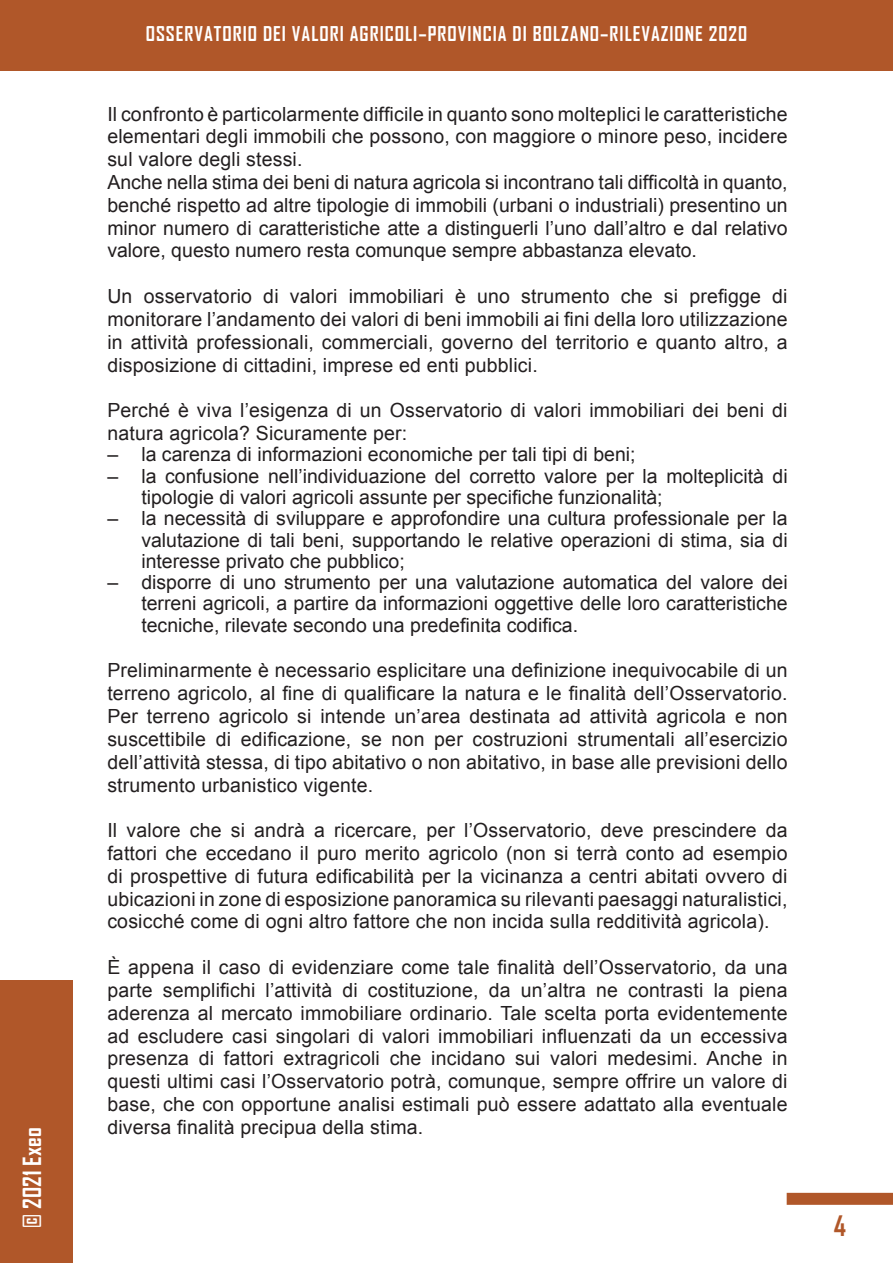
<style>
.page{position:relative;width:893px;height:1263px;background:#fff}
.page>*{position:absolute;margin:0;border:0;box-sizing:border-box;transform-origin:0 0}
.t1{font:700 27px "Agency FB";color:#b05729}
.t2{font:700 24px "Agency FB";color:#fff}
.t3{font:19.5px/22.8px "Arial";color:#231f20;text-align:justify}
.t4{font:700 19.5px "Agency FB";letter-spacing:.05em;color:#fff}
</style>
<div class="page">
<div style="left:0;top:0;width:893px;height:70px;background:#b05729"></div>
<div style="left:0;top:980px;width:72px;height:283px;background:#b05729"></div>
<div style="left:787px;top:1193px;width:106px;height:12px;background:#b05729"></div>
<p class="t2" style="left:17px;top:1227px;width:101px;rotate:-90deg">© 2021 Exeo</p>
<p class="t4" style="left:146px;top:21px;width:603px">OSSERVATORIO DEI VALORI AGRICOLI–PROVINCIA DI BOLZANO–RILEVAZIONE 2020</p>
<p class="t3" style="left:107px;top:102px;width:682px;text-align:left">Il confronto è particolarmente difficile in quanto sono molteplici le caratteristiche elementari degli immobili che possono, con maggiore o minore peso, incidere sul valore degli stessi.<br>Anche nella stima dei beni di natura agricola si incontrano tali difficoltà in quanto, benché rispetto ad altre tipologie di immobili (urbani o industriali) presentino un minor numero di caratteristiche atte a distinguerli l’uno dall’altro e dal relativo valore, questo numero resta comunque sempre abbastanza elevato.</p>
<p class="t3" style="left:107px;top:285px;width:682px">Un osservatorio di valori immobiliari è uno strumento che si prefigge di monitorare l’andamento dei valori di beni immobili ai fini della loro utilizzazione in attività professionali, commerciali, governo del territorio e quanto altro, a disposizione di cittadini, imprese ed enti pubblici.</p>
<p class="t3" style="left:107px;top:399px;width:682px">Perché è viva l’esigenza di un Osservatorio di valori immobiliari dei beni di natura agricola? Sicuramente per:</p>
<p class="t3" style="left:107px;top:443px;width:530px">– la carenza di informazioni economiche per tali tipi di beni;</p>
<p class="t3" style="left:141px;top:465px;width:648px;line-height:21.3px;text-indent:-34px">– la confusione nell’individuazione del corretto valore per la molteplicità di tipologie di valori agricoli assunte per specifiche funzionalità;</p>
<p class="t3" style="left:141px;top:508px;width:648px;line-height:21.3px;text-indent:-34px">– la necessità di sviluppare e approfondire una cultura professionale per la valutazione di tali beni, supportando le relative operazioni di stima, sia di interesse privato che pubblico;</p>
<p class="t3" style="left:141px;top:572px;width:648px;line-height:21.3px;text-indent:-34px">– disporre di uno strumento per una valutazione automatica del valore dei terreni agricoli, a partire da informazioni oggettive delle loro caratteristiche tecniche, rilevate secondo una predefinita codifica.</p>
<p class="t3" style="left:107px;top:659px;width:682px">Preliminarmente è necessario esplicitare una definizione inequivocabile di un terreno agricolo, al fine di qualificare la natura e le finalità dell’Osservatorio.<br>Per terreno agricolo si intende un’area destinata ad attività agricola e non suscettibile di edificazione, se non per costruzioni strumentali all’esercizio dell’attività stessa, di tipo abitativo o non abitativo, in base alle previsioni dello strumento urbanistico vigente.</p>
<p class="t3" style="left:107px;top:819px;width:682px">Il valore che si andrà a ricercare, per l’Osservatorio, deve prescindere da fattori che eccedano il puro merito agricolo (non si terrà conto ad esempio di prospettive di futura edificabilità per la vicinanza a centri abitati ovvero di ubicazioni in zone di esposizione panoramica su rilevanti paesaggi naturalistici, cosicché come di ogni altro fattore che non incida sulla redditività agricola).</p>
<p class="t3" style="left:107px;top:956px;width:682px">È appena il caso di evidenziare come tale finalità dell’Osservatorio, da una parte semplifichi l’attività di costituzione, da un’altra ne contrasti la piena aderenza al mercato immobiliare ordinario. Tale scelta porta evidentemente ad escludere casi singolari di valori immobiliari influenzati da un eccessiva presenza di fattori extragricoli che incidano sui valori medesimi. Anche in questi ultimi casi l’Osservatorio potrà, comunque, sempre offrire un valore di base, che con opportune analisi estimali può essere adattato alla eventuale diversa finalità precipua della stima.</p>
<h1 class="t1" style="left:834px;top:1209px;width:14px">4</h1>
</div>
